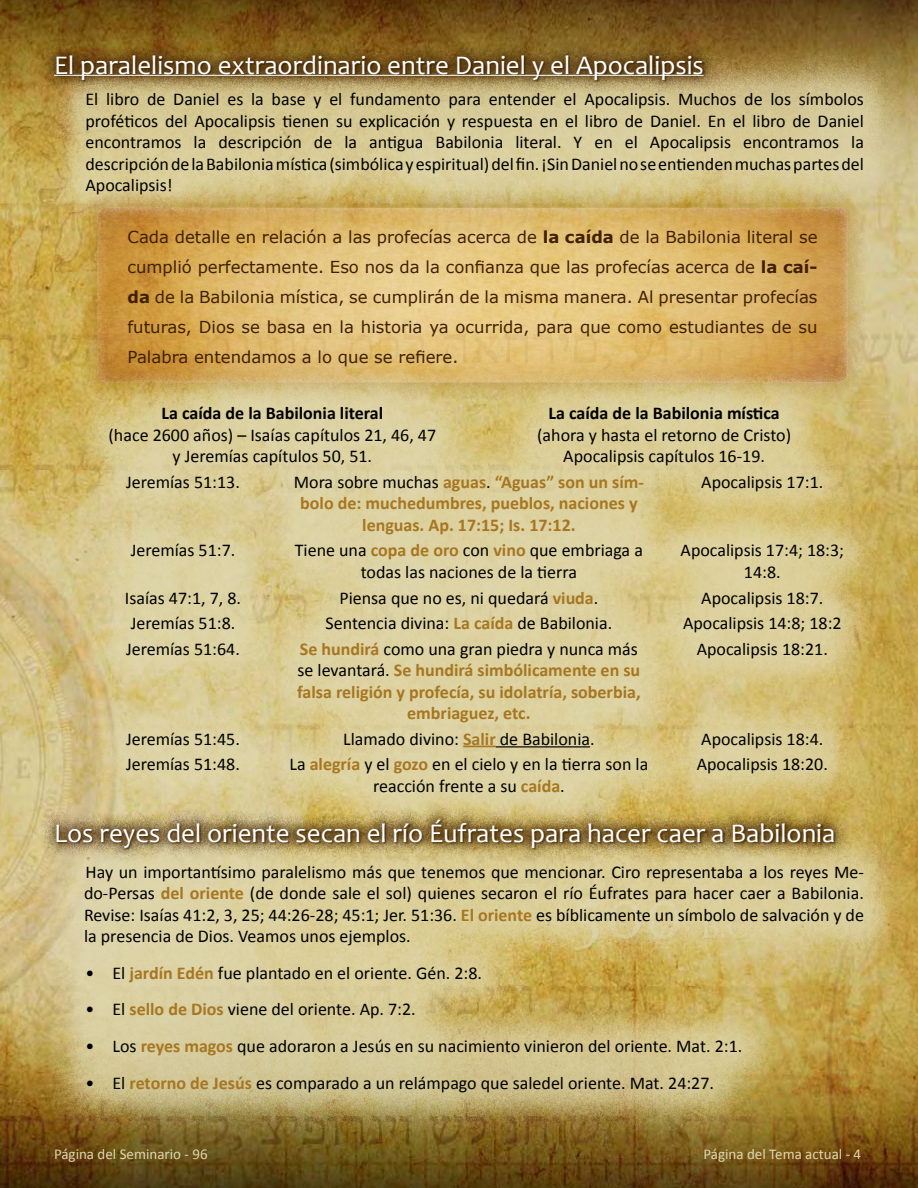
<style>
.page{position:relative;width:918px;height:1188px;background:#fff}
.page>*{position:absolute;margin:0;border:0;box-sizing:border-box;transform-origin:0 0}
.t1{font:27px "Candara";color:#fff}
.t2{font:18px/21.6px "Calibri";color:#000;text-align:center}
.t3{font:700 18px/21.6px "Calibri";color:#a77621;text-align:center}
.t4{font:700 18px "Calibri";color:#000}
.t5{font:16.5px/30px "Verdana";color:#402000;text-align:justify}
.t6{font:15px "Calibri";color:#e0d8af}
.s1{font-weight:700}
.s2{font-weight:400;color:#000}
.s3{font-weight:700;color:#a77621}
</style>
<div class="page">
<img style="left:0;top:0;width:918px;height:1188px">
<div style="left:42px;top:49px;width:865px;height:189px;background:#e0d8af;opacity:.79"></div>
<div style="left:80px;top:190px;width:785px;height:210px;background:#a77621;opacity:.85"></div>
<div style="left:84px;top:196px;width:777px;height:189px;background:#fff;opacity:.75"></div>
<div style="left:66px;top:363px;width:820px;height:473px;background:#e0d8af;opacity:.79"></div>
<hr style="left:463px;top:746px;width:33px;height:1px;background:#a77621">
<hr style="left:496px;top:746px;width:94px;height:1px;background:#000">
<div style="left:41px;top:821px;width:866px;height:315px;background:#e0d8af;opacity:.79"></div>
<div style="left:38px;top:39px;width:681px;height:56px;background:#402000;opacity:.75"></div>
<hr style="left:54px;top:75px;width:650px;height:1px;background:#fff">
<div style="left:41px;top:803px;width:809px;height:60px;background:#402000;opacity:.75"></div>
<h1 class="t1" style="left:54px;top:48px;width:651px">El paralelismo extraordinario entre Daniel y el Apocalipsis</h1>
<p class="t2" style="left:86px;top:88px;width:780px;text-align:justify">El libro de Daniel es la base y el fundamento para entender el Apocalipsis. Muchos de los símbolos proféticos del Apocalipsis tienen su explicación y respuesta en el libro de Daniel. En el libro de Daniel encontramos la descripción de la antigua Babilonia literal. Y en el Apocalipsis encontramos la descripción de la Babilonia mística (simbólica y espiritual) del fin. ¡Sin Daniel no se entienden muchas partes del Apocalipsis!</p>
<p class="t5" style="left:128px;top:222px;width:692px">Cada detalle en relación a las profecías acerca de <span class="s1">la caída</span> de la Babilonia literal se cumplió perfectamente. Eso nos da la confianza que las profecías acerca de <span class="s1">la caí&shy;da</span> de la Babilonia mística, se cumplirán de la misma manera. Al presentar profecías futuras, Dios se basa en la historia ya ocurrida, para que como estudiantes de su Palabra entendamos a lo que se refiere.</p>
<p class="t4" style="left:162px;top:402px;width:223px">La caída de la Babilonia literal</p>
<p class="t2" style="left:109px;top:424px;width:329px">(hace 2600 años) – Isaías capítulos 21, 46, 47 y Jeremías capítulos 50, 51.</p>
<p class="t4" style="left:549px;top:402px;width:233px">La caída de la Babilonia mística</p>
<p class="t2" style="left:537px;top:424px;width:256px">(ahora y hasta el retorno de Cristo)<br>Apocalipsis capítulos 16-19.</p>
<p class="t2" style="left:126px;top:471px;width:115px">Jeremías 51:13.</p>
<p class="t3" style="left:294px;top:471px;width:352px"><span class="s2">Mora sobre muchas</span> aguas<span class="s2">.</span> “Aguas” son un sím&shy;bolo de: muchedumbres, pueblos, naciones y lenguas. Ap. 17:15; Is. 17:12.</p>
<p class="t2" style="left:701px;top:471px;width:124px">Apocalipsis 17:1.</p>
<p class="t2" style="left:131px;top:540px;width:106px">Jeremías 51:7.</p>
<p class="t2" style="left:295px;top:540px;width:350px">Tiene una <span class="s3">copa de oro</span> con <span class="s3">vino</span> que embriaga a todas las naciones de la tierra</p>
<p class="t2" style="left:681px;top:540px;width:165px">Apocalipsis 17:4; 18:3;<br>14:8.</p>
<p class="t2" style="left:125px;top:587px;width:118px">Isaías 47:1, 7, 8.</p>
<p class="t2" style="left:339px;top:587px;width:260px">Piensa que no es, ni quedará <span class="s3">viuda</span>.</p>
<p class="t2" style="left:701px;top:587px;width:124px">Apocalipsis 18:7.</p>
<p class="t2" style="left:131px;top:612px;width:106px">Jeremías 51:8.</p>
<p class="t2" style="left:326px;top:612px;width:288px">Sentencia divina: <span class="s3">La caída</span> de Babilonia.</p>
<p class="t2" style="left:683px;top:612px;width:160px">Apocalipsis 14:8; 18:2</p>
<p class="t2" style="left:126px;top:638px;width:115px">Jeremías 51:64.</p>
<p class="t3" style="left:297px;top:638px;width:345px">Se hundirá <span class="s2">como una gran piedra y nunca más se levantará.</span> Se hundirá simbólicamente en su falsa religión y profecía, su idolatría, soberbia, embriaguez, etc.</p>
<p class="t2" style="left:697px;top:638px;width:133px">Apocalipsis 18:21.</p>
<p class="t2" style="left:126px;top:728px;width:115px">Jeremías 51:45.</p>
<p class="t2" style="left:343px;top:728px;width:253px">Llamado divino: <span class="s3">Salir</span> de Babilonia.</p>
<p class="t2" style="left:701px;top:728px;width:124px">Apocalipsis 18:4.</p>
<p class="t2" style="left:126px;top:754px;width:115px">Jeremías 51:48.</p>
<p class="t2" style="left:289px;top:754px;width:360px">La <span class="s3">alegría</span> y el <span class="s3">gozo</span> en el cielo y en la tierra son la reacción frente a su <span class="s3">caída</span>.</p>
<p class="t2" style="left:697px;top:754px;width:133px">Apocalipsis 18:20.</p>
<h1 class="t1" style="left:54px;top:816px;width:783px">Los reyes del oriente secan el río Éufrates para hacer caer a Babilonia</h1>
<p class="t2" style="left:84px;top:861px;width:781px;text-align:justify">Hay un importantísimo paralelismo más que tenemos que mencionar. Ciro representaba a los reyes Me&shy;do-Persas <span class="s3">del oriente</span> (de donde sale el sol) quienes secaron el río Éufrates para hacer caer a Babilonia.<br>Revise: Isaías 41:2, 3, 25; 44:26-28; 45:1; Jer. 51:36. <span class="s3">El oriente</span> es bíblicamente un símbolo de salvación y de la presencia de Dios. Veamos unos ejemplos.</p>
<p class="t2" style="left:85px;top:962px;width:398px">• El <span class="s3">jardín Edén</span> fue plantado en el oriente. Gén. 2:8.</p>
<p class="t2" style="left:85px;top:999px;width:332px">• El <span class="s3">sello de Dios</span> viene del oriente. Ap. 7:2.</p>
<p class="t2" style="left:86px;top:1035px;width:658px">• Los <span class="s3">reyes magos</span> que adoraron a Jesús en su nacimiento vinieron del oriente. Mat. 2:1.</p>
<p class="t2" style="left:86px;top:1072px;width:630px">• El <span class="s3">retorno de Jesús</span> es comparado a un relámpago que saledel oriente. Mat. 24:27.</p>
<p class="t6" style="left:54px;top:1144px;width:155px">Página del Seminario - 96</p>
<p class="t6" style="left:704px;top:1144px;width:159px">Página del Tema actual - 4</p>
</div>
